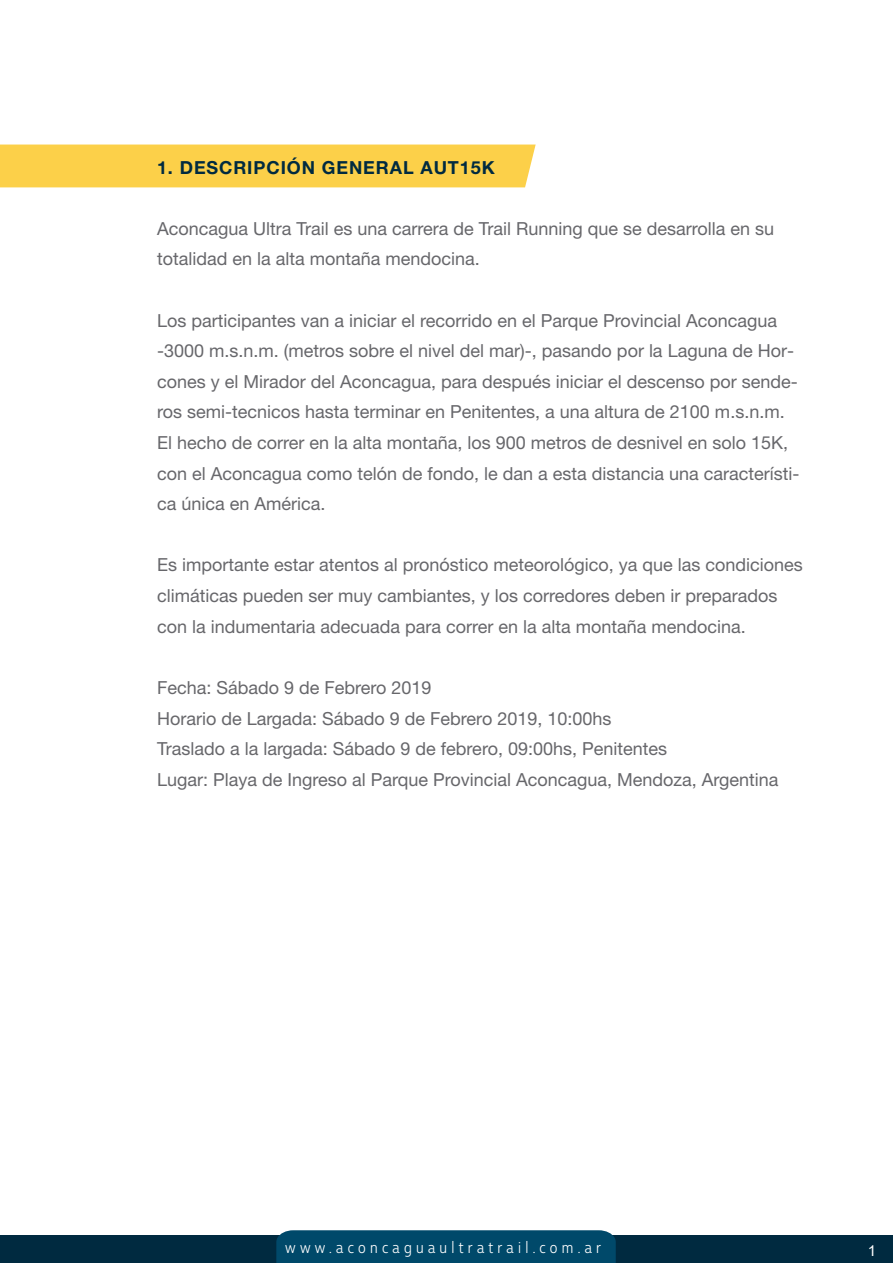
<style>
.page{position:relative;width:893px;height:1263px;background:#fff}
.page>*{position:absolute;margin:0;border:0;box-sizing:border-box;transform-origin:0 0}
.t1{font:18px/30.6px "Helvetica Neue LT Std";color:#67676b}
.t2{font:700 18px "Helvetica Neue LT Std";letter-spacing:.05em;color:#002a40}
.t3{font:300 16.5px "Muller Narrow";letter-spacing:.26em;color:#fff}
.t4{font:15px "Arial";color:#fff}
</style>
<div class="page">
<div style="left:0;top:1235px;width:893px;height:28px;background:#002a40"></div>
<div style="left:276px;top:1230px;width:340px;height:33px;background:#00496a"></div>
<div style="left:0;top:145px;width:536px;height:42px;background:#fcd049"></div>
<p class="t2" style="left:157px;top:156px;width:339px">1. DESCRIPCIÓN GENERAL AUT15K</p>
<p class="t1" style="left:157px;top:213px;width:619px">Aconcagua Ultra Trail es una carrera de Trail Running que se desarrolla en su totalidad en la alta montaña mendocina.</p>
<p class="t1" style="left:157px;top:305px;width:644px">Los participantes van a iniciar el recorrido en el Parque Provincial Aconcagua -3000 m.s.n.m. (metros sobre el nivel del mar)-, pasando por la Laguna de Hor&shy;cones y el Mirador del Aconcagua, para después iniciar el descenso por sende&shy;ros semi-tecnicos hasta terminar en Penitentes, a una altura de 2100 m.s.n.m.<br>El hecho de correr en la alta montaña, los 900 metros de desnivel en solo 15K, con el Aconcagua como telón de fondo, le dan a esta distancia una característi&shy;ca única en América.</p>
<p class="t1" style="left:157px;top:549px;width:647px">Es importante estar atentos al pronóstico meteorológico, ya que las condiciones climáticas pueden ser muy cambiantes, y los corredores deben ir preparados con la indumentaria adecuada para correr en la alta montaña mendocina.</p>
<p class="t1" style="left:157px;top:672px;width:623px">Fecha: Sábado 9 de Febrero 2019<br>Horario de Largada: Sábado 9 de Febrero 2019, 10:00hs<br>Traslado a la largada: Sábado 9 de febrero, 09:00hs, Penitentes<br>Lugar: Playa de Ingreso al Parque Provincial Aconcagua, Mendoza, Argentina</p>
<p class="t3" style="left:285px;top:1237px;width:317px">www.aconcaguaultratrail.com.ar</p>
<p class="t4" style="left:868px;top:1240px;width:10px">1</p>
</div>
